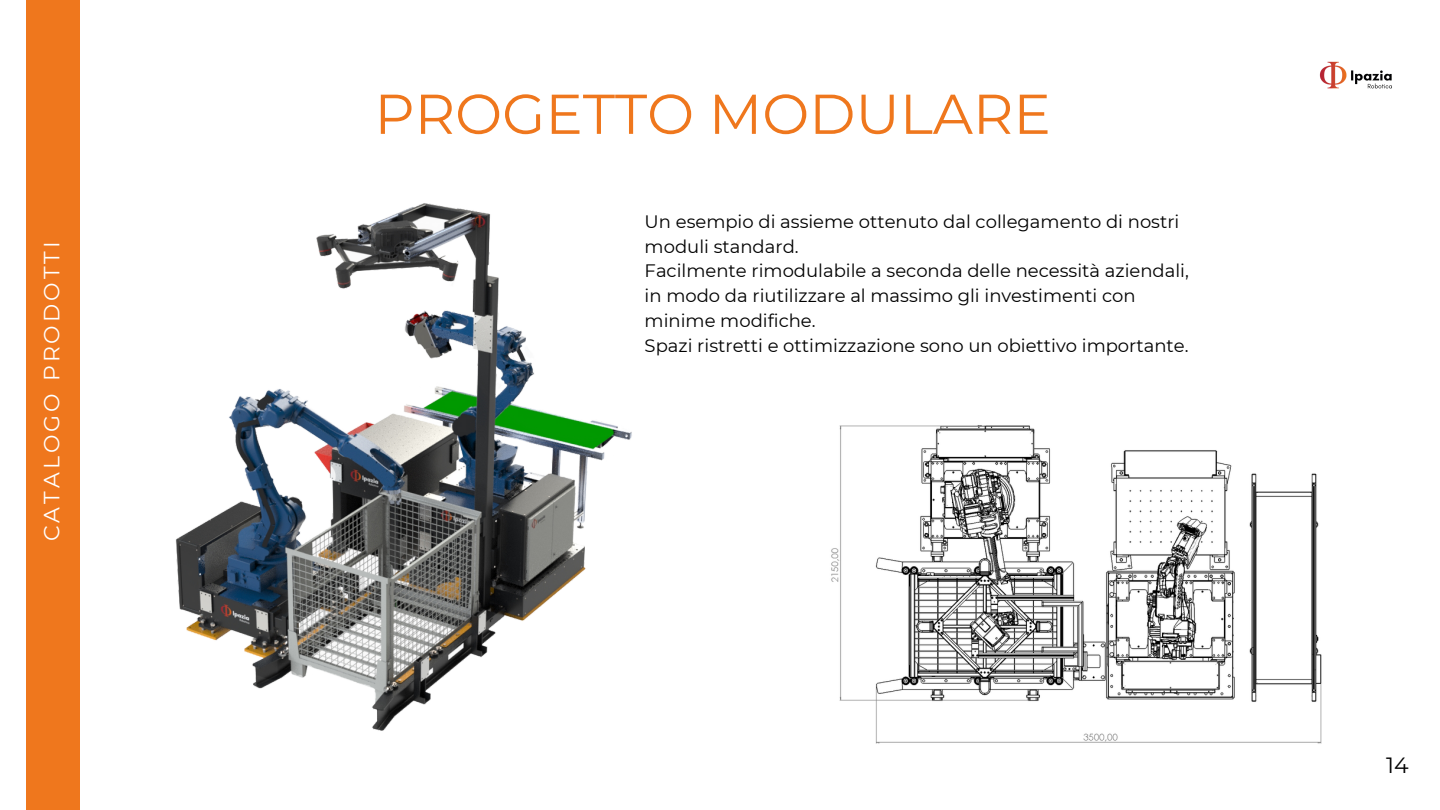
<style>
.page{position:relative;width:1440px;height:810px;background:#fff}
.page>*{position:absolute;margin:0;border:0;box-sizing:border-box;transform-origin:0 0}
.t1{font:56px "Montserrat";color:#ef771d}
.t2{font:22px "Montserrat";letter-spacing:.14em;color:#fff}
.t3{font:22px "Montserrat";color:#000}
.t4{font:18px/24.8px "Montserrat";color:#000}
</style>
<div class="page">
<img style="left:79px;top:170px;width:553px;height:574px">
<div style="left:26px;top:0;width:53px;height:810px;background:#ef771d"></div>
<img style="left:1319px;top:61px;width:73px;height:28px">
<img style="left:831px;top:425px;width:491px;height:319px">
<p class="t2" style="left:38px;top:541px;width:302px;rotate:-90deg">CATALOGO PRODOTTI</p>
<h1 class="t1" style="left:374px;top:80px;width:678px">PROGETTO MODULARE</h1>
<p class="t4" style="left:645px;top:209px;width:546px">Un esempio di assieme ottenuto dal collegamento di nostri moduli standard.<br>Facilmente rimodulabile a seconda delle necessità aziendali, in modo da riutilizzare al massimo gli investimenti con minime modifiche.<br>Spazi ristretti e ottimizzazione sono un obiettivo importante.</p>
<p class="t3" style="left:1386px;top:752px;width:24px">14</p>
</div>
